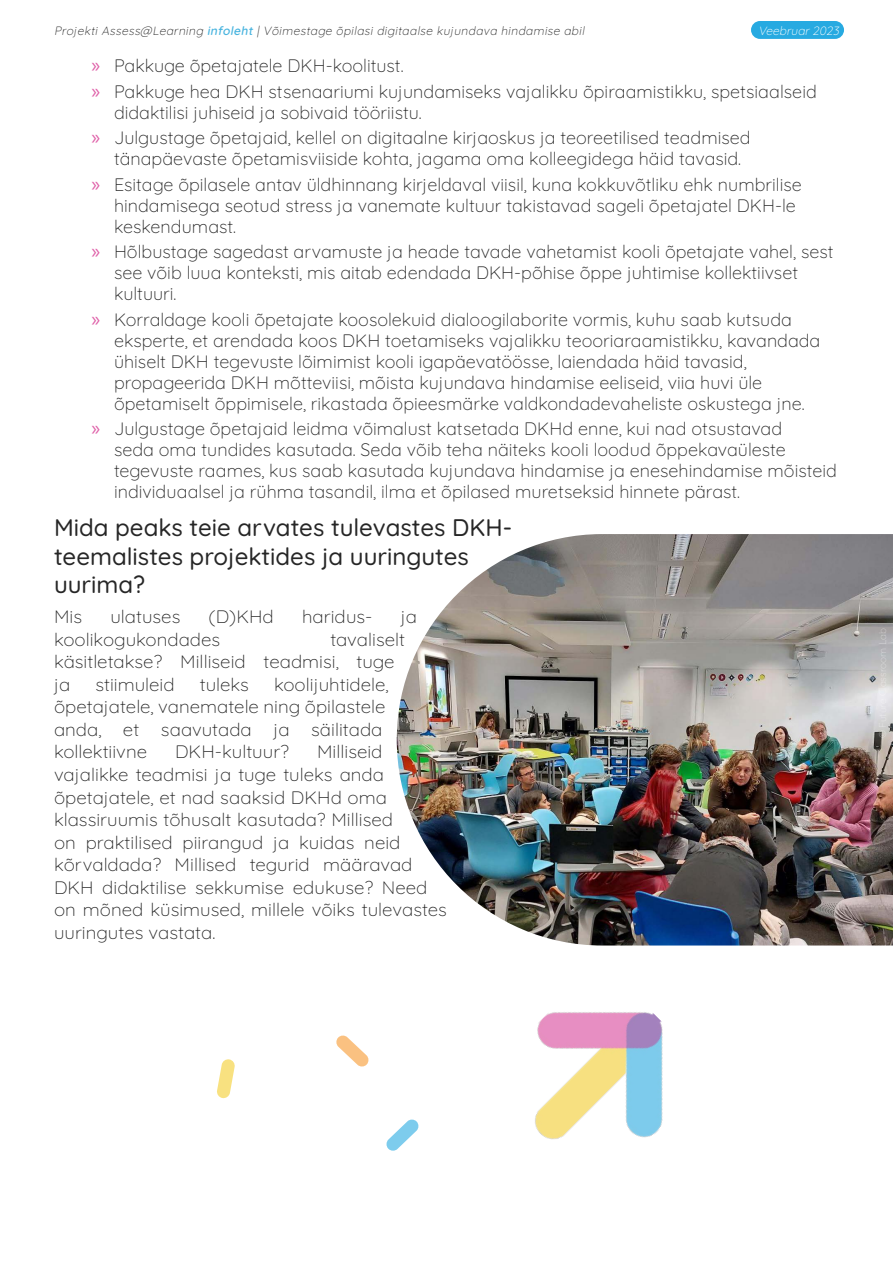
<style>
.page{position:relative;width:893px;height:1263px;background:#fff}
.page>*{position:absolute;margin:0;border:0;box-sizing:border-box;transform-origin:0 0}
.t1{font:500 24px/28.8px "Quicksand";color:#262626}
.t2{font:18px/21px "Quicksand";color:#262626}
.t3{font:18px/22.5px "Quicksand";color:#262626;scale:1.04 1}
.t4{font:italic 12px "Quicksand";color:#262626}
.t5{font:italic 12px "Quicksand";color:#fff}
.s1{font-weight:600;color:#49b4df}
.s2{font-family:"Myriad Pro";font-size:21px;color:#df5fa8}
</style>
<div class="page">
<div style="left:751px;top:21px;width:93px;height:18px;background:#27aae1;border-radius:9px"></div>
<svg style="left:386px;top:1119px;width:33px;height:32px"></svg>
<svg style="left:217px;top:1059px;width:18px;height:40px"></svg>
<svg style="left:336px;top:1035px;width:33px;height:32px"></svg>
<img style="left:535px;top:1012px;width:128px;height:128px">
<img style="left:397px;top:534px;width:496px;height:411px">
<p class="t4" style="left:54px;top:21px;width:535px">Proj ekti Assess@Learning <span class="s1">infoleht</span> | Võimestage õpilasi digitaalse kuj undava hindamise abil</p>
<p class="t5" style="left:758px;top:21px;width:85px">Veebruar2023</p>
<p class="t2" style="left:91px;top:51px;width:727px;line-height:25.5px"><span class="s2">»</span> Pakkuge õpetajatele DKH-koolitust.<br><span class="s2">»</span> Pakkuge hea DKH stsenaariumi kujundamiseks vajalikku õpiraamistikku, spetsiaalseid</p>
<p class="t2" style="left:91px;top:98px;width:661px;line-height:25.5px;text-indent:23px">didaktilisi juhiseid ja sobivaid tööriistu.<br><span class="s2">»</span> Julgustage õpetajaid, kellel on digitaalne kirjaoskus ja teoreetilised teadmised</p>
<p class="t2" style="left:91px;top:144px;width:712px;line-height:25.5px;text-indent:23px">tänapäevaste õpetamisviiside kohta, jagama oma kolleegidega häid tavasid.<br><span class="s2">»</span> Esitage õpilasele antav üldhinnang kirjeldaval viisil, kuna kokkuvõtliku ehk numbrilise</p>
<p class="t2" style="left:114px;top:193px;width:683px">hindamisega seotud stress ja vanemate kultuur takistavad sageli õpetajatel DKH-le keskendumast.</p>
<p class="t2" style="left:114px;top:239px;width:721px;text-indent:-23px"><span class="s2">»</span> Hõlbustage sagedast arvamuste ja heade tavade vahetamist kooli õpetajate vahel, sest see võib luua konteksti, mis aitab edendada DKH-põhise õppe juhtimise kollektiivset kultuuri.</p>
<p class="t2" style="left:114px;top:307px;width:708px;text-indent:-23px"><span class="s2">»</span> Korraldage kooli õpetajate koosolekuid dialoogilaborite vormis, kuhu saab kutsuda eksperte, et arendada koos DKH toetamiseks vajalikku teooriaraamistikku, kavandada ühiselt DKH tegevuste lõimimist kooli igapäevatöösse, laiendada häid tavasid, propageerida DKH mõtteviisi, mõista kujundava hindamise eeliseid, viia huvi üle õpetamiselt õppimisele, rikastada õpieesmärke valdkondadevaheliste oskustega jne.</p>
<p class="t2" style="left:114px;top:416px;width:724px;text-indent:-23px"><span class="s2">»</span> Julgustage õpetajaid leidma võimalust katsetada DKHd enne, kui nad otsustavad<br>seda oma tundides kasutada. Seda võib teha näiteks kooli loodud õppekavaüleste tegevuste raames, kus saab kasutada kujundava hindamise ja enesehindamise mõisteid individuaalsel ja rühma tasandil, ilma et õpilased muretseksid hinnete pärast.</p>
<h1 class="t1" style="left:54px;top:510px;width:460px">Mida peaks teie arvates tulevastes DKH&shy;teemalistes projektides ja uuringutes uurima?</h1>
<p class="t3" style="left:54px;top:604px;width:29px">Mis</p>
<p class="t3" style="left:110px;top:604px;width:69px">ulatuses</p>
<p class="t3" style="left:209px;top:604px;width:64px">(D)KHd</p>
<p class="t3" style="left:302px;top:604px;width:69px">haridus-</p>
<p class="t3" style="left:401px;top:604px;width:17px">ja</p>
<p class="t3" style="left:54px;top:626px;width:161px">koolikogukondades</p>
<p class="t3" style="left:54px;top:626px;width:339px;text-indent:276px">tavaliselt käsitletakse? Milliseid teadmisi, tuge ja</p>
<p class="t3" style="left:54px;top:671px;width:323px;text-indent:220px">koolijuhtidele, õpetajatele, vanematele ning õpilastele anda, et saavutada ja säilitada kollektiivne</p>
<p class="t3" style="left:95px;top:671px;width:78px">stiimuleid</p>
<p class="t3" style="left:200px;top:671px;width:49px">tuleks</p>
<p class="t3" style="left:54px;top:739px;width:379px;text-indent:263px">Milliseid vajalikke teadmisi ja tuge tuleks anda õpetajatele, et nad saaksid DKHd oma klassiruumis tõhusalt kasutada? Millised<br>on praktilised piirangud ja kuidas neid kõrvaldada? Millised tegurid määravad DKH didaktilise sekkumise edukuse? Need on mõned küsimused, millele võiks tulevastes uuringutes vastata.</p>
<p class="t3" style="left:175px;top:739px;width:111px">DKH-kultuur?</p>
</div>
